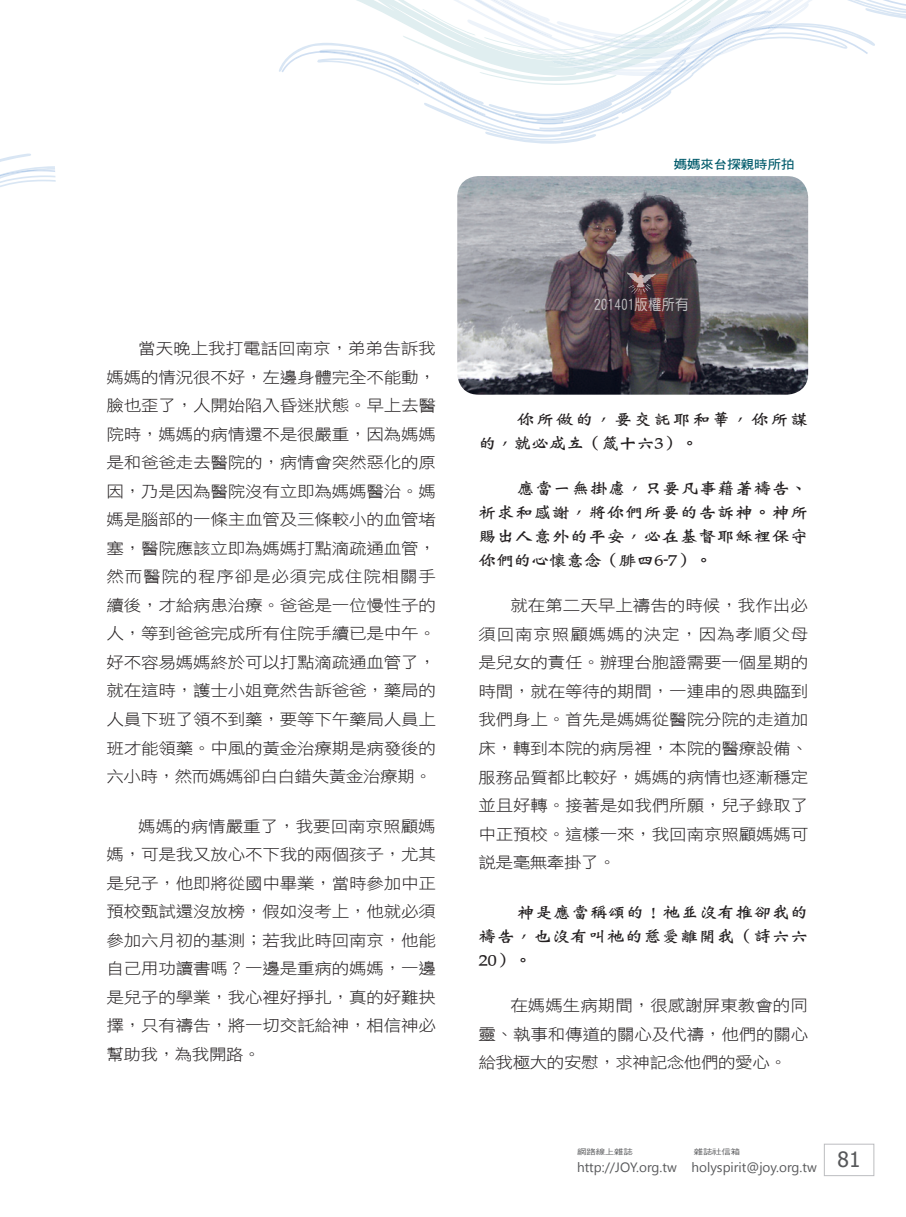
<style>
.page{position:relative;width:906px;height:1217px;background:#fff}
.page>*{position:absolute;margin:0;border:0;box-sizing:border-box;transform-origin:0 0}
.Normal經文{font:16.2px/24px "DF Wei Bei W7 WINP BF";letter-spacing:.02em;color:#231f20;text-align:justify;scale:1.11 1}
.Normal經文-2{font:16.2px/24px "DF Wei Bei W7 WINP BF";letter-spacing:.085em;color:#231f20;scale:1.11 1}
.t1{font:15.75px/28.5px "DF Hei W3 WIN BF";letter-spacing:-.01em;color:#231f20;text-align:justify;scale:1.11 1}
.t2{font:15px "DF Yuan W5 WIN BF";color:#fff;scale:.9 1}
.t3{font:13.5px "Segoe UI";color:#57585a}
.圖說{font:12.45px "DF Hei W7 WIN BF";letter-spacing:-.025em;color:#005a6b;scale:1.11 1}
.t4{font:7.5px "DF Hei W5 WIN BF";letter-spacing:-.015em;color:#57585a;scale:1.25 1}
</style>
<div class="page">
<div style="left:824px;top:1143px;width:50px;height:32px;border:1px solid #bcbdc0"></div>
<svg style="left:469px;top:124px;width:150px;height:6px"></svg>
<svg style="left:485px;top:132px;width:111px;height:12px"></svg>
<svg style="left:279px;top:0;width:627px;height:124px"></svg>
<svg style="left:0;top:153px;width:56px;height:34px"></svg>
<img style="left:457px;top:176px;width:351px;height:218px">
<svg style="left:628px;top:272px;width:28px;height:22px"></svg>
<p class="圖說" style="left:673px;top:158px;width:111px">媽媽來台探親時所拍</p>
<p class="t1" style="left:106px;top:334px;width:298px;text-indent:32px">當天晚上我打電話回南京，弟弟告訴我媽媽的情況很不好，左邊身體完全不能動，臉也歪了，人開始陷入昏迷狀態。早上去醫院時，媽媽的病情還不是很嚴重，因為媽媽是和爸爸走去醫院的，病情會突然惡化的原因，乃是因為醫院沒有立即為媽媽醫治。媽媽是腦部的一條主血管及三條較小的血管堵塞，醫院應該立即為媽媽打點滴疏通血管，然而醫院的程序卻是必須完成住院相關手續後，才給病患治療。爸爸是一位慢性子的人，等到爸爸完成所有住院手續已是中午。好不容易媽媽終於可以打點滴疏通血管了，就在這時，護士小姐竟然告訴爸爸，藥局的人員下班了領不到藥，要等下午藥局人員上班才能領藥。中風的黃金治療期是病發後的六小時，然而媽媽卻白白錯失黃金治療期。</p>
<p class="t1" style="left:106px;top:811px;width:298px;text-indent:32px">媽媽的病情嚴重了，我要回南京照顧媽媽，可是我又放心不下我的兩個孩子，尤其是兒子，他即將從國中畢業，當時參加中正預校甄試還沒放榜，假如沒考上，他就必須參加六月初的基測；若我此時回南京，他能自己用功讀書嗎？一邊是重病的媽媽，一邊是兒子的學業，我心裡好掙扎，真的好難抉擇，只有禱告，將一切交託給神，相信神必幫助我，為我開路。</p>
<p class="t2" style="left:594px;top:297px;width:106px">201401版權所有</p>
<p class="Normal經文-2" style="left:478px;top:407px;width:298px;text-indent:38px">你所做的，要交託耶和華，你所謀的，就必成立（箴十六3）。</p>
<p class="Normal經文" style="left:478px;top:476px;width:298px;text-indent:38px">應當一無掛慮，只要凡事藉著禱告、祈求和感謝，將你們所要的告訴神。神所賜出人意外的平安，必在基督耶穌裡保守你們的心懷意念（腓四6-7）。</p>
<p class="t1" style="left:478px;top:591px;width:298px;text-indent:32px">就在第二天早上禱告的時候，我作出必須回南京照顧媽媽的決定，因為孝順父母是兒女的責任。辦理台胞證需要一個星期的時間，就在等待的期間，一連串的恩典臨到我們身上。首先是媽媽從醫院分院的走道加床，轉到本院的病房裡，本院的醫療設備、服務品質都比較好，媽媽的病情也逐漸穩定並且好轉。接著是如我們所願，兒子錄取了中正預校。這樣一來，我回南京照顧媽媽可說是毫無牽掛了。</p>
<p class="Normal經文" style="left:478px;top:900px;width:298px;text-indent:38px">神是應當稱頌的！祂並沒有推卻我的禱告，也沒有叫祂的慈愛離開我（詩六六20）。</p>
<p class="t1" style="left:478px;top:990px;width:298px;text-indent:32px">在媽媽生病期間，很感謝屏東教會的同靈、執事和傳道的關心及代禱，他們的關心給我極大的安慰，求神記念他們的愛心。</p>
<p class="t4" style="left:577px;top:1147px;width:46px">網路線上雜誌</p>
<p class="t4" style="left:694px;top:1147px;width:39px">雜誌社信箱</p>
<p class="t3" style="left:577px;top:1157px;width:285px">http://JOY.org.tw holyspirit@joy.org.tw <sup>81</sup></p>
</div>
